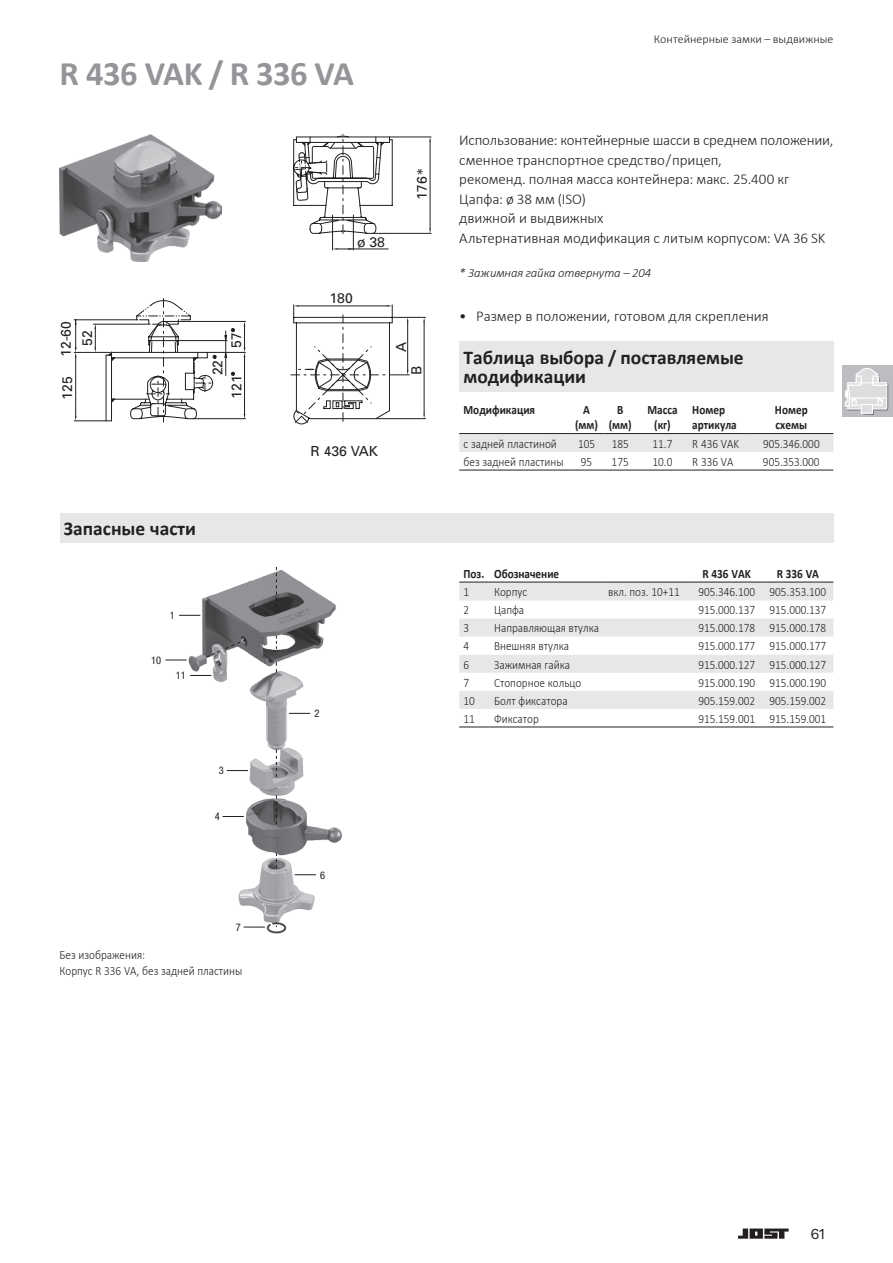
<style>
.page{position:relative;width:893px;height:1263px;background:#fff}
.page>*{position:absolute;margin:0;border:0;box-sizing:border-box;transform-origin:0 0}
.t1{font:700 34.5px "Calibri";letter-spacing:-.015em;color:#939598}
.t2{font:700 19.5px/19.5px "Calibri";color:#231f20}
.t3{font:300 15px/19.5px "Calibri";letter-spacing:-.005em;color:#231f20}
.t4{font:15px "Work Sans";color:#231f20}
.t5{font:13.95px/21.1px "Univers";color:#231f20;text-align:center}
.t6{font:300 12.75px/15.8px "Calibri";color:#231f20;scale:.88 1}
.t7{font:700 12.75px/15.8px "Calibri";color:#231f20;text-align:center;scale:.88 1}
.t8{font:italic 300 12.75px "Calibri";letter-spacing:-.01em;color:#231f20}
.t9{font:300 12px "Calibri";letter-spacing:.005em;color:#231f20}
.t10{font:condensed 10.5px "Helvetica Neue LT Pro";color:#231f20}
</style>
<div class="page">
<svg style="left:738px;top:1228px;width:51px;height:11px"></svg>
<div style="left:842px;top:366px;width:51px;height:51px;background:#bcbdc0"></div>
<svg style="left:844px;top:367px;width:45px;height:48px"></svg>
<svg style="left:105px;top:139px;width:288px;height:286px"></svg>
<hr style="left:389px;top:137px;width:42px;height:1px;background:#231f20">
<svg style="left:387px;top:305px;width:6px;height:14px"></svg>
<hr style="left:392px;top:317px;width:33px;height:1px;background:#231f20">
<hr style="left:407px;top:322px;width:1px;height:48px;background:#231f20">
<hr style="left:376px;top:418px;width:49px;height:1px;background:#231f20">
<hr style="left:424px;top:322px;width:1px;height:92px;background:#231f20">
<hr style="left:338px;top:249px;width:50px;height:1px;background:#231f20">
<hr style="left:299px;top:306px;width:88px;height:1px;background:#231f20">
<hr style="left:373px;top:233px;width:58px;height:1px;background:#231f20">
<hr style="left:430px;top:142px;width:1px;height:86px;background:#231f20">
<svg style="left:146px;top:134px;width:226px;height:289px"></svg>
<svg style="left:136px;top:300px;width:63px;height:63px"></svg>
<svg style="left:296px;top:152px;width:31px;height:41px"></svg>
<hr style="left:244px;top:357px;width:1px;height:57px;background:#231f20">
<hr style="left:193px;top:418px;width:53px;height:1px;background:#231f20">
<svg style="left:244px;top:322px;width:1px;height:35px"></svg>
<hr style="left:164px;top:321px;width:82px;height:1px;background:#231f20">
<svg style="left:94px;top:325px;width:2px;height:27px"></svg>
<hr style="left:93px;top:324px;width:56px;height:1px;background:#231f20">
<hr style="left:74px;top:320px;width:63px;height:1px;background:#231f20">
<svg style="left:75px;top:320px;width:2px;height:37px"></svg>
<hr style="left:75px;top:357px;width:1px;height:59px;background:#231f20">
<hr style="left:74px;top:421px;width:32px;height:1px;background:#231f20">
<hr style="left:74px;top:352px;width:36px;height:1px;background:#231f20">
<svg style="left:213px;top:355px;width:4px;height:4px"></svg>
<hr style="left:176px;top:340px;width:51px;height:1px;background:#231f20">
<svg style="left:224px;top:328px;width:11px;height:48px"></svg>
<svg style="left:291px;top:369px;width:118px;height:7px"></svg>
<svg style="left:459px;top:583px;width:374px;height:126px;fill:#e6e7e9"></svg>
<hr style="left:459px;top:727px;width:31px;height:1px;background:#231f20">
<hr style="left:490px;top:727px;width:114px;height:1px;background:#231f20">
<hr style="left:604px;top:727px;width:87px;height:1px;background:#231f20">
<hr style="left:691px;top:727px;width:71px;height:1px;background:#231f20">
<hr style="left:762px;top:727px;width:71px;height:1px;background:#231f20">
<hr style="left:459px;top:582px;width:31px;height:1px;background:#231f20">
<hr style="left:490px;top:582px;width:114px;height:1px;background:#231f20">
<hr style="left:604px;top:582px;width:87px;height:1px;background:#231f20">
<hr style="left:691px;top:582px;width:71px;height:1px;background:#231f20">
<hr style="left:762px;top:582px;width:71px;height:1px;background:#231f20">
<div style="left:60px;top:513px;width:773px;height:30px;background:#e6e7e9"></div>
<div style="left:459px;top:434px;width:374px;height:18px;background:#e6e7e9"></div>
<hr style="left:459px;top:470px;width:111px;height:1px;background:#231f20">
<hr style="left:570px;top:470px;width:33px;height:1px;background:#231f20">
<hr style="left:603px;top:470px;width:34px;height:1px;background:#231f20">
<hr style="left:637px;top:470px;width:51px;height:1px;background:#231f20">
<hr style="left:688px;top:470px;width:61px;height:1px;background:#231f20">
<hr style="left:749px;top:470px;width:84px;height:1px;background:#231f20">
<hr style="left:459px;top:433px;width:111px;height:1px;background:#231f20">
<hr style="left:570px;top:433px;width:33px;height:1px;background:#231f20">
<hr style="left:603px;top:433px;width:34px;height:1px;background:#231f20">
<hr style="left:637px;top:433px;width:51px;height:1px;background:#231f20">
<hr style="left:688px;top:433px;width:61px;height:1px;background:#231f20">
<hr style="left:749px;top:433px;width:84px;height:1px;background:#231f20">
<div style="left:459px;top:341px;width:374px;height:50px;background:#e6e7e9"></div>
<img style="left:60px;top:134px;width:162px;height:128px">
<img style="left:165px;top:567px;width:177px;height:367px">
<svg style="left:206px;top:638px;width:41px;height:20px"></svg>
<svg style="left:276px;top:636px;width:1px;height:13px"></svg>
<svg style="left:276px;top:567px;width:1px;height:46px"></svg>
<svg style="left:276px;top:750px;width:1px;height:27px"></svg>
<svg style="left:276px;top:795px;width:1px;height:29px"></svg>
<svg style="left:276px;top:853px;width:1px;height:15px"></svg>
<svg style="left:179px;top:615px;width:21px;height:1px"></svg>
<svg style="left:289px;top:713px;width:21px;height:1px"></svg>
<svg style="left:295px;top:874px;width:21px;height:1px"></svg>
<svg style="left:227px;top:770px;width:21px;height:1px"></svg>
<svg style="left:244px;top:927px;width:21px;height:1px"></svg>
<svg style="left:165px;top:660px;width:22px;height:1px"></svg>
<svg style="left:190px;top:675px;width:21px;height:1px"></svg>
<svg style="left:223px;top:816px;width:21px;height:1px"></svg>
<h1 class="t1" style="left:60px;top:51px;width:296px">R 436 VAK / R 336 VA</h1>
<p class="t5" style="left:55px;top:357px;width:37px;rotate:-90deg">12-60<br>52</p>
<p class="t5" style="left:56px;top:400px;width:25px;rotate:-90deg">125</p>
<p class="t5" style="left:207px;top:375px;width:17px;rotate:-90deg">22</p>
<p class="t5" style="left:226px;top:348px;width:17px;rotate:-90deg">57</p>
<p class="t5" style="left:226px;top:399px;width:25px;rotate:-90deg">121</p>
<h2 class="t2" style="left:64px;top:519px;width:134px">Запасные части</h2>
<p class="t10" style="left:170px;top:609px;width:7px">1</p>
<p class="t10" style="left:151px;top:654px;width:12px">10</p>
<p class="t10" style="left:176px;top:669px;width:12px">11</p>
<p class="t10" style="left:219px;top:764px;width:7px">3</p>
<p class="t10" style="left:215px;top:810px;width:7px">4</p>
<p class="t10" style="left:236px;top:921px;width:7px">7</p>
<p class="t6" style="left:60px;top:947px;width:209px">Без изображения:<br>Корпус R 336 VA, без задней пластины</p>
<p class="t5" style="left:357px;top:231px;width:29px">ø 38</p>
<p class="t5" style="left:416px;top:163px;width:9px">*</p>
<p class="t5" style="left:411px;top:200px;width:25px;rotate:-90deg">176</p>
<p class="t5" style="left:330px;top:287px;width:25px">180</p>
<p class="t5" style="left:390px;top:352px;width:12px;rotate:-90deg">A</p>
<p class="t5" style="left:406px;top:375px;width:11px;rotate:-90deg">B</p>
<p class="t5" style="left:311px;top:441px;width:69px">R 436 VAK</p>
<p class="t10" style="left:314px;top:707px;width:7px">2</p>
<p class="t10" style="left:320px;top:868px;width:7px">6</p>
<p class="t9" style="left:654px;top:32px;width:181px">Контейнерные замки – выдвижные</p>
<p class="t3" style="left:459px;top:131px;width:376px">Использование: контейнерные шасси в среднем положении, сменное транспортное средство / прицеп,<br>рекоменд. полная масса контейнера: макс. 25.400 кг Цапфа: ø 38 мм (ISO)<br>движной и выдвижных<br>Альтернативная модификация с литым корпусом: VA 36 SK</p>
<p class="t8" style="left:459px;top:265px;width:194px">* Зажимная гайка отвернута – 204</p>
<p class="t3" style="left:459px;top:306px;width:311px">• Размер в положении, готовом для скрепления</p>
<h2 class="t2" style="left:463px;top:347px;width:282px">Таблица выбора / поставляемые модификации</h2>
<p class="t7" style="left:463px;top:401px;width:83px">Модификация</p>
<p class="t7" style="left:575px;top:401px;width:28px">A (мм)</p>
<p class="t7" style="left:609px;top:401px;width:28px">B (мм)</p>
<p class="t7" style="left:647px;top:401px;width:36px">Macca (кг)</p>
<p class="t7" style="left:692px;top:401px;width:52px;text-align:left">Номер артикула</p>
<p class="t7" style="left:775px;top:401px;width:39px;text-align:left">Номер схемы</p>
<p class="t6" style="left:463px;top:435px;width:108px">с задней пластиной</p>
<p class="t6" style="left:578px;top:435px;width:21px">105</p>
<p class="t6" style="left:612px;top:435px;width:21px">185</p>
<p class="t6" style="left:653px;top:435px;width:24px">11.7</p>
<p class="t6" style="left:692px;top:435px;width:55px">R 436 VAK</p>
<p class="t6" style="left:763px;top:435px;width:66px">905.346.000</p>
<p class="t6" style="left:463px;top:454px;width:115px">без задней пластины</p>
<p class="t6" style="left:581px;top:454px;width:14px">95</p>
<p class="t6" style="left:612px;top:454px;width:21px">175</p>
<p class="t6" style="left:653px;top:454px;width:24px">10.0</p>
<p class="t6" style="left:692px;top:454px;width:48px">R 336 VA</p>
<p class="t6" style="left:763px;top:454px;width:66px">905.353.000</p>
<p class="t7" style="left:463px;top:566px;width:110px">Поз. Обозначение</p>
<p class="t7" style="left:702px;top:566px;width:57px">R 436 VAK</p>
<p class="t7" style="left:777px;top:566px;width:50px">R 336 VA</p>
<p class="t6" style="left:463px;top:584px;width:8px">1</p>
<p class="t6" style="left:494px;top:584px;width:39px">Корпус</p>
<p class="t6" style="left:608px;top:584px;width:83px">вкл. поз. 10+11</p>
<p class="t6" style="left:698px;top:584px;width:147px">905.346.100 905.353.100</p>
<p class="t6" style="left:463px;top:602px;width:8px">2</p>
<p class="t6" style="left:494px;top:602px;width:36px">Цапфа</p>
<p class="t6" style="left:698px;top:602px;width:147px">915.000.137 915.000.137</p>
<p class="t6" style="left:463px;top:620px;width:8px">3</p>
<p class="t6" style="left:494px;top:620px;width:121px">Направляющая втулка</p>
<p class="t6" style="left:698px;top:620px;width:147px">915.000.178 915.000.178</p>
<p class="t6" style="left:463px;top:638px;width:8px">4</p>
<p class="t6" style="left:494px;top:638px;width:87px">Внешняя втулка</p>
<p class="t6" style="left:698px;top:638px;width:147px">915.000.177 915.000.177</p>
<p class="t6" style="left:463px;top:656px;width:8px">6</p>
<p class="t6" style="left:494px;top:656px;width:88px">Зажимная гайка</p>
<p class="t6" style="left:698px;top:656px;width:147px">915.000.127 915.000.127</p>
<p class="t6" style="left:463px;top:674px;width:8px">7</p>
<p class="t6" style="left:494px;top:674px;width:100px">Стопорное кольцо</p>
<p class="t6" style="left:698px;top:674px;width:147px">915.000.190 915.000.190</p>
<p class="t6" style="left:463px;top:692px;width:14px">10</p>
<p class="t6" style="left:494px;top:692px;width:85px">Болт фиксатора</p>
<p class="t6" style="left:698px;top:692px;width:147px">905.159.002 905.159.002</p>
<p class="t6" style="left:463px;top:710px;width:14px">11</p>
<p class="t6" style="left:494px;top:710px;width:52px">Фиксатор</p>
<p class="t6" style="left:698px;top:710px;width:147px">915.159.001 915.159.001</p>
<p class="t4" style="left:810px;top:1222px;width:16px">61</p>
</div>
